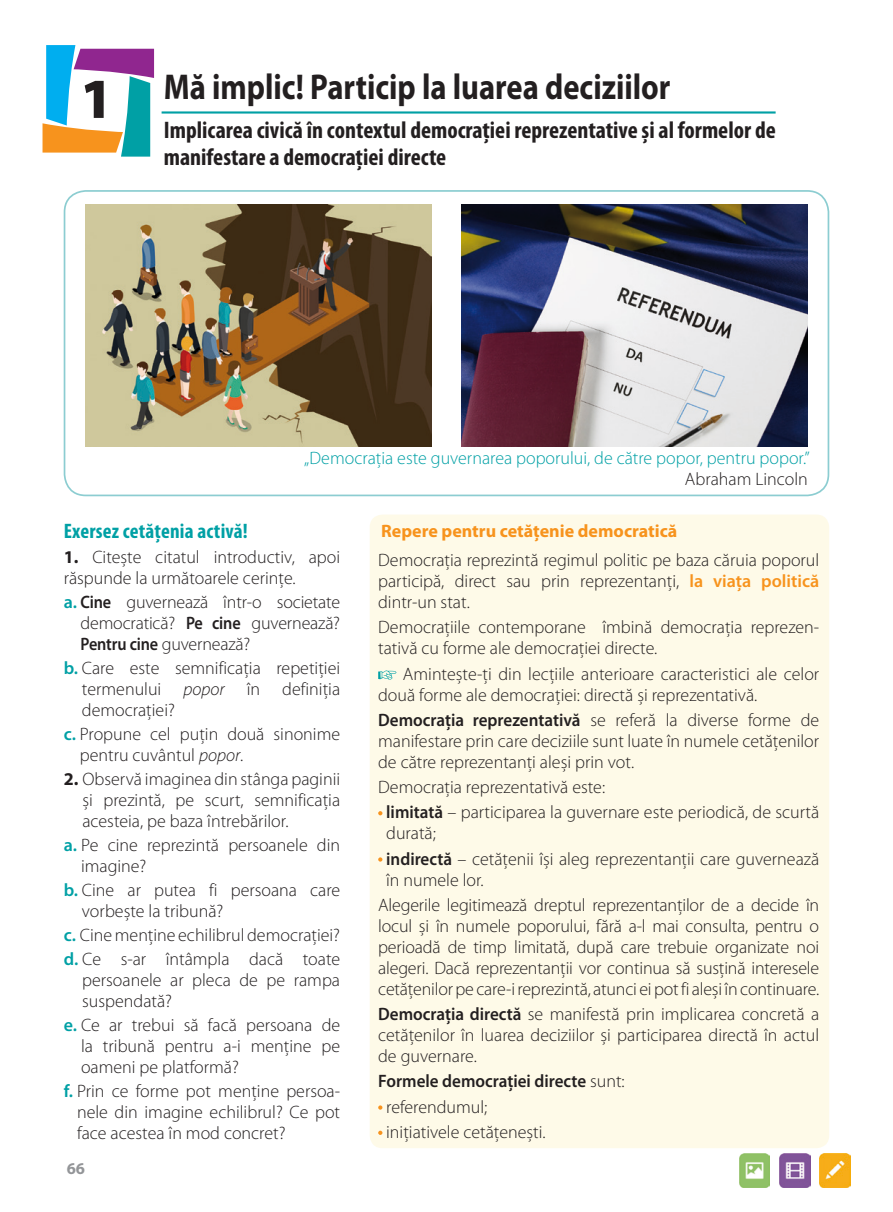
<style>
.page{position:relative;width:893px;height:1212px;background:#fff}
.page>*{position:absolute;margin:0;border:0;box-sizing:border-box;transform-origin:0 0}
.t1{font:900 57px "Myriad Pro";color:#231f20}
.t2{font:700 36px "Myriad Pro";color:#231f20;scale:.85 1}
.t3{font:700 condensed 24px/27px "Myriad Pro";color:#231f20}
.t4{font:700 condensed 21px "Myriad Pro";letter-spacing:.01em;color:#00a0a5}
.t5{font:300 18px/21px "Myriad Pro";color:#231f20;text-align:justify}
.t6{font:300 18px "Myriad Pro";color:#00a0a5}
.t7{font:700 18px "Myriad Pro";color:#f7931d}
.t8{font:600 18px "Myriad Pro";color:#231f20;scale:.95 1}
.t9{font:700 16.5px "Myriad Pro";color:#939598}
.s1{font-weight:700}
.s2{font-weight:600;color:#00a0a5}
.s3{font-weight:600}
.s4{font-style:italic}
.s5{font-weight:600;color:#f7931d}
.s6{font-weight:300}
</style>
<div class="page">
<svg style="left:43px;top:45px;width:111px;height:112px"></svg>
<img style="left:820px;top:1153px;width:30px;height:34px">
<img style="left:739px;top:1153px;width:31px;height:34px">
<img style="left:779px;top:1153px;width:31px;height:34px">
<div style="left:64px;top:190px;width:765px;height:306px;border:2px solid #8ccdd1;border-radius:21px"></div>
<div style="left:370px;top:514px;width:459px;height:634px;background:#fefae8;border-radius:13px"></div>
<svg style="left:378px;top:670px;width:18px;height:10px"></svg>
<svg style="left:378px;top:811px;width:4px;height:4px"></svg>
<svg style="left:378px;top:857px;width:4px;height:5px"></svg>
<svg style="left:378px;top:1105px;width:4px;height:5px"></svg>
<svg style="left:378px;top:1131px;width:4px;height:4px"></svg>
<hr style="left:162px;top:111px;width:614px;height:3px;background:#00a0a5">
<img style="left:85px;top:204px;width:346px;height:242px">
<img style="left:462px;top:204px;width:346px;height:242px">
<p class="t1" style="left:80px;top:61px;width:34px">1</p>
<p class="t2" style="left:164px;top:64px;width:598px">Mă implic! Particip la luarea deciziilor</p>
<p class="t3" style="left:164px;top:116px;width:613px">Implicarea civică în contextul democrației reprezentative și al formelor de manifestare a democrației directe</p>
<p class="t6" style="left:304px;top:448px;width:507px">„Democraţia este guvernarea poporului, de către popor, pentru popor.”</p>
<p class="t5" style="left:685px;top:469px;width:124px">Abraham Lincoln</p>
<p class="t4" style="left:64px;top:518px;width:186px">Exersez cetățenia activă!</p>
<p class="t5" style="left:64px;top:547px;width:278px"><span class="s1">1.</span> Citește citatul introductiv, apoi răspunde la următoarele cerințe.</p>
<p class="t5" style="left:81px;top:592px;width:261px;text-indent:-17px"><span class="s2">a.</span> <span class="s3">Cine</span> guvernează într-o societate democratică? <span class="s3">Pe cine</span> guvernează?<br><span class="s3">Pentru cine</span> guvernează?</p>
<p class="t5" style="left:82px;top:658px;width:260px;text-indent:-18px"><span class="s2">b.</span> Care este semnificația repetiției termenului <span class="s4">popor</span> în definiția democrației?</p>
<p class="t5" style="left:80px;top:724px;width:262px;text-indent:-16px"><span class="s2">c.</span> Propune cel puțin două sinonime pentru cuvântul <span class="s4">popor</span>.</p>
<p class="t5" style="left:82px;top:769px;width:259px;text-indent:-19px"><span class="s1">2.</span> Observă imaginea din stânga paginii și prezintă, pe scurt, semnificația acesteia, pe baza întrebărilor.</p>
<p class="t5" style="left:81px;top:835px;width:261px;text-indent:-17px"><span class="s2">a.</span> Pe cine reprezintă persoanele din imagine?</p>
<p class="t5" style="left:82px;top:880px;width:260px;text-indent:-18px"><span class="s2">b.</span> Cine ar putea fi persoana care vorbește la tribună?</p>
<p class="t5" style="left:64px;top:925px;width:278px"><span class="s2">c.</span> Cine menține echilibrul democrației?</p>
<p class="t5" style="left:82px;top:949px;width:259px;text-indent:-18px"><span class="s2">d.</span> Ce s-ar întâmpla dacă toate persoanele ar pleca de pe rampa suspendată?</p>
<p class="t5" style="left:81px;top:1015px;width:261px;text-indent:-17px"><span class="s2">e.</span> Ce ar trebui să facă persoana de la tribună pentru a-i menține pe oameni pe platformă?</p>
<p class="t5" style="left:77px;top:1081px;width:265px;text-indent:-13px"><span class="s2">f.</span> Prin ce forme pot menține persoa&shy;nele din imagine echilibrul? Ce pot face acestea în mod concret?</p>
<p class="t9" style="left:67px;top:1158px;width:20px">66</p>
<p class="t7" style="left:381px;top:519px;width:298px">Repere pentru cetățenie democratică</p>
<p class="t5" style="left:378px;top:550px;width:443px">Democrația reprezintă regimul politic pe baza căruia poporul participă, direct sau prin reprezentanți, <span class="s5">la viața politică </span>dintr-un stat.</p>
<p class="t5" style="left:378px;top:617px;width:441px">Democrațiile contemporane îmbină democrația reprezen&shy;tativă cu forme ale democrației directe.</p>
<p class="t5" style="left:378px;top:663px;width:443px;text-indent:25px">Amintește-ți din lecțiile anterioare caracteristici ale celor două forme ale democrației: directă și reprezentativă.</p>
<p class="t5" style="left:378px;top:710px;width:442px"><span class="s3">Democrația reprezentativă</span> se referă la diverse forme de manifestare prin care deciziile sunt luate în numele cetățenilor de către reprezentanți aleși prin vot.</p>
<p class="t5" style="left:378px;top:777px;width:228px">Democrația reprezentativă este:</p>
<p class="t5" style="left:386px;top:802px;width:434px"><span class="s3">limitată</span> – participarea la guvernare este periodică, de scurtă durată;</p>
<p class="t5" style="left:386px;top:848px;width:434px"><span class="s3">indirectă</span> – cetățenii își aleg reprezentanții care guvernează în numele lor.</p>
<p class="t5" style="left:378px;top:895px;width:443px">Alegerile legitimează dreptul reprezentanților de a decide în locul și în numele poporului, fără a-l mai consulta, pentru o perioadă de timp limitată, după care trebuie organizate noi alegeri. Dacă reprezentanții vor continua să susțină interesele cetățenilor pe care-i reprezintă, atunci ei pot fi aleși în continuare.</p>
<p class="t5" style="left:378px;top:1004px;width:442px"><span class="s3">Democrația directă</span> se manifestă prin implicarea concretă a cetățenilor în luarea deciziilor și participarea directă în actul de guvernare.</p>
<p class="t8" style="left:378px;top:1070px;width:261px">Formele democrației directe <span class="s6">sunt:</span></p>
<p class="t5" style="left:386px;top:1096px;width:103px">referendumul;</p>
<p class="t5" style="left:386px;top:1122px;width:161px">inițiativele cetățenești.</p>
</div>
